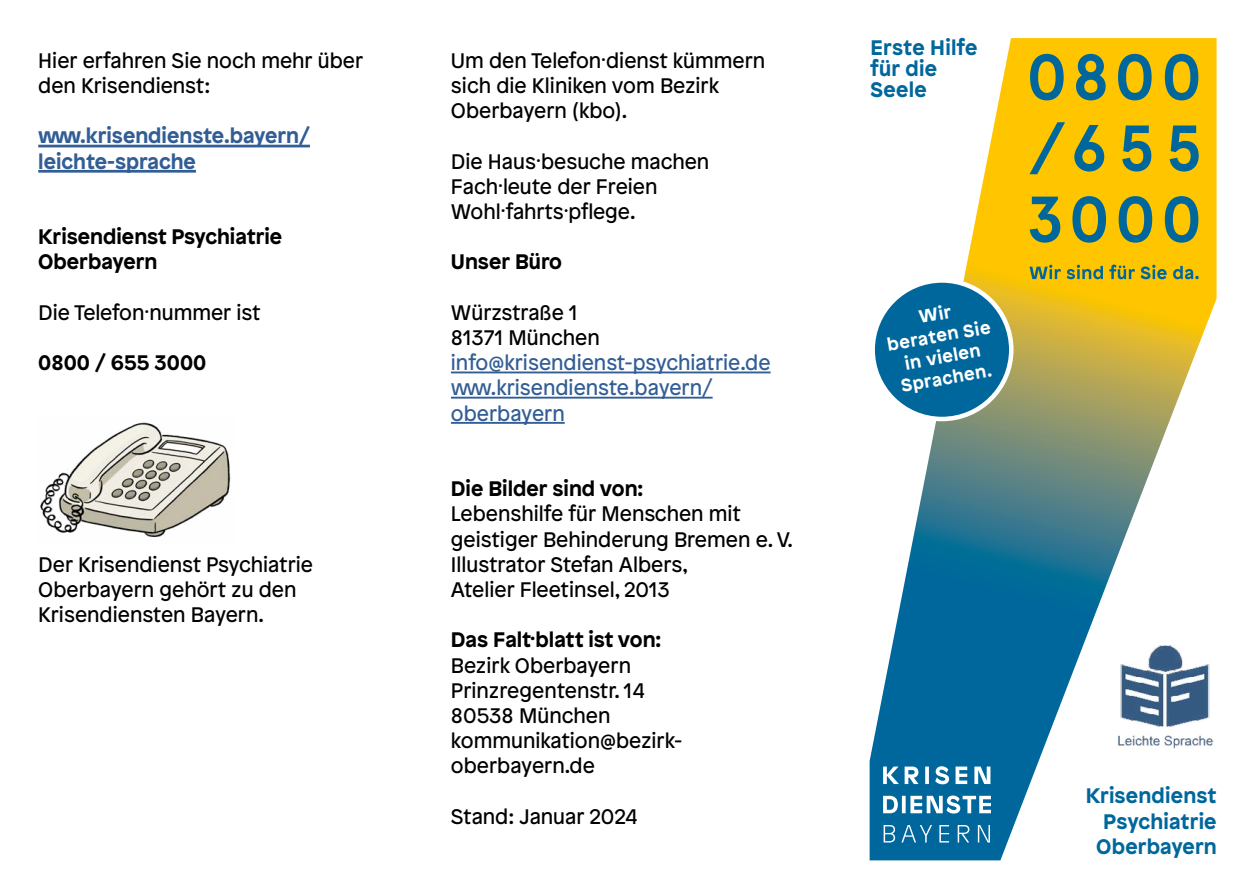
<style>
.page{position:relative;width:1255px;height:893px;background:#fff}
.page>*{position:absolute;margin:0;border:0;box-sizing:border-box;transform-origin:0 0}
.t1{font:21px/25.2px "Patron";color:#000}
.t2{font:21px/25.2px "Patron";color:#325d95}
.t3{font:700 21px/25.2px "Patron";color:#000}
.t4{font:700 21px/25.2px "Patron";letter-spacing:.01em;color:#00679c;text-align:right}
.t5{font:700 21px/25.2px "Patron";color:#325d95}
.t6{font:700 18px/21.6px "Patron";color:#fff;text-align:center}
.s1{color:#000}
.s2{font-weight:700}
</style>
<div class="page">
<hr style="left:451px;top:371px;width:319px;height:2px;background:#325d95">
<hr style="left:451px;top:397px;width:261px;height:2px;background:#325d95">
<hr style="left:451px;top:422px;width:113px;height:2px;background:#325d95">
<svg style="left:869px;top:38px;width:347px;height:822px"></svg>
<svg style="left:883px;top:825px;width:106px;height:17px;background:#3385af"></svg>
<svg style="left:883px;top:795px;width:107px;height:19px"></svg>
<svg style="left:883px;top:766px;width:107px;height:18px"></svg>
<svg style="left:1029px;top:196px;width:169px;height:47px;background:#989f3e"></svg>
<svg style="left:1029px;top:122px;width:169px;height:52px;background:#b3a92e"></svg>
<svg style="left:1030px;top:54px;width:168px;height:46px;background:#919d42"></svg>
<svg style="left:1029px;top:265px;width:169px;height:14px;background:#a2a338"></svg>
<div style="left:1108px;top:659px;width:118px;height:120px;background:#fff"></div>
<img style="left:1119px;top:622px;width:96px;height:104px">
<img style="left:1117px;top:726px;width:97px;height:23px">
<hr style="left:38px;top:145px;width:272px;height:2px;background:#325d95">
<hr style="left:38px;top:170px;width:158px;height:3px;background:#325d95">
<img style="left:40px;top:422px;width:191px;height:116px">
<div style="left:872px;top:280px;width:139px;height:139px;background:#00679c;border-radius:50%"></div>
<div style="left:870px;top:278px;width:143px;height:143px;border:5px solid #fff;border-radius:50%"></div>
<p class="t1" style="left:38px;top:46px;width:326px">Hier erfahren Sie noch mehr über den Krisendienst:</p>
<p class="t5" style="left:38px;top:121px;width:273px">www.krisendienste.bayern/ leichte-sprache</p>
<p class="t3" style="left:38px;top:222px;width:245px">Krisendienst Psychiatrie<br>Oberbayern</p>
<p class="t1" style="left:38px;top:298px;width:224px">Die Telefon·nummer ist</p>
<p class="t3" style="left:38px;top:348px;width:169px">0800 / 655 3000</p>
<p class="t1" style="left:38px;top:550px;width:276px">Der Krisendienst Psychiatrie<br>Oberbayern gehört zu den<br>Krisendiensten Bayern.</p>
<p class="t1" style="left:451px;top:46px;width:316px">Um den Telefon·dienst kümmern sich die Kliniken vom Bezirk<br>Oberbayern (kbo).</p>
<p class="t1" style="left:451px;top:147px;width:260px">Die Haus·besuche machen<br>Fach·leute der Freien<br>Wohl·fahrts·pflege.</p>
<p class="t3" style="left:451px;top:247px;width:113px">Unser Büro</p>
<p class="t2" style="left:451px;top:298px;width:321px"><span class="s1">Würzstraße 1<br>81371 München </span>info@krisendienst-psychiatrie.de www.krisendienste.bayern/ oberbayern</p>
<p class="t1" style="left:451px;top:475px;width:343px"><span class="s2">Die Bilder sind von:<br></span>Lebenshilfe für Menschen mit geistiger Behinderung Bremen e. V.<br>Illustrator Stefan Albers,<br>Atelier Fleetinsel, 2013</p>
<p class="t1" style="left:451px;top:626px;width:233px"><span class="s2">Das Falt·blatt ist von:<br></span>Bezirk Oberbayern<br>Prinzregentenstr. 14<br>80538 München kommunikation@bezirk&shy;oberbayern.de</p>
<p class="t1" style="left:451px;top:802px;width:189px">Stand: Januar 2024</p>
<p class="t4" style="left:870px;top:35px;width:108px;line-height:21px;text-align:left">Erste Hilfe für die<br>Seele</p>
<p class="t6" style="left:881px;top:311px;width:106px;rotate:-10deg">Wir beraten Sie in vielen<br>Sprachen.</p>
<p class="t4" style="left:1085px;top:782px;width:133px">Krisendienst<br>Psychiatrie<br>Oberbayern</p>
</div>
